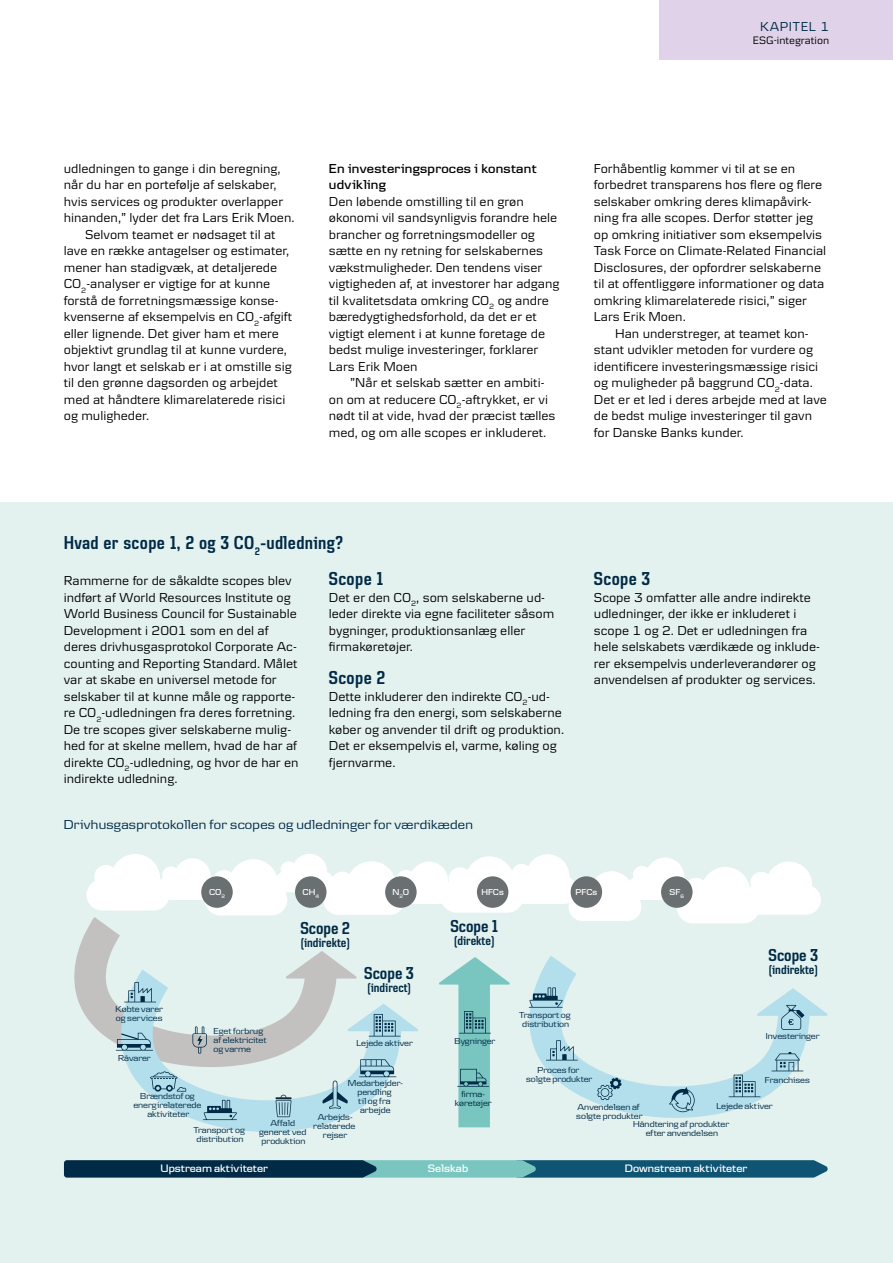
<style>
.page{position:relative;width:893px;height:1263px;background:#fff}
.page>*{position:absolute;margin:0;border:0;box-sizing:border-box;transform-origin:0 0}
.t1{font:600 condensed 19.5px "Danske";letter-spacing:.02em;color:#002a45}
.t2{font:600 condensed 18px "Danske";color:#002a45}
.t3{font:13.5px/16.5px "Danske Textv 2";color:#000}
.t4{font:13.5px "Danske Headline";letter-spacing:.02em;color:#002a45}
.t5{font:600 condensed 13.5px "Danske";color:#002a45}
.t6{font:600 13.5px/16.5px "Danske Headline";letter-spacing:.02em;color:#000}
.t7{font:13.5px "Danske Textv 2";letter-spacing:.04em;color:#002a45}
.t8{font:600 11.25px "Danske Headline";color:#fff}
.t9{font:11.25px "Danske Textv 2";color:#000}
.t10{font:9px/9px "Danske Headline";color:#002a45;text-align:center}
.t11{font:600 9px "Danske Headline";color:#fff}
</style>
<div class="page">
<div style="left:0;top:503px;width:893px;height:760px;background:#e3f1ef"></div>
<svg style="left:86px;top:854px;width:735px;height:69px"></svg>
<div style="left:201px;top:876px;width:32px;height:32px;background:#6a6f71;border-radius:50%"></div>
<div style="left:295px;top:876px;width:31px;height:32px;background:#6a6f71;border-radius:50%"></div>
<div style="left:385px;top:876px;width:32px;height:32px;background:#6a6f71;border-radius:50%"></div>
<div style="left:477px;top:876px;width:31px;height:32px;background:#6a6f71;border-radius:50%"></div>
<div style="left:571px;top:876px;width:31px;height:32px;background:#6a6f71;border-radius:50%"></div>
<div style="left:661px;top:876px;width:31px;height:32px;background:#6a6f71;border-radius:50%"></div>
<svg style="left:74px;top:895px;width:280px;height:140px"></svg>
<svg style="left:103px;top:947px;width:298px;height:185px"></svg>
<svg style="left:528px;top:956px;width:280px;height:162px"></svg>
<svg style="left:286px;top:951px;width:71px;height:27px"></svg>
<svg style="left:439px;top:957px;width:71px;height:27px"></svg>
<div style="left:458px;top:971px;width:32px;height:156px;background:#79c6c0"></div>
<svg style="left:64px;top:1160px;width:764px;height:17px;background:#225d72"></svg>
<svg style="left:359px;top:1059px;width:37px;height:18px"></svg>
<svg style="left:729px;top:1075px;width:31px;height:22px"></svg>
<svg style="left:459px;top:1011px;width:32px;height:22px"></svg>
<svg style="left:347px;top:1003px;width:71px;height:33px"></svg>
<svg style="left:529px;top:987px;width:34px;height:21px"></svg>
<svg style="left:203px;top:1100px;width:34px;height:20px"></svg>
<svg style="left:150px;top:1071px;width:37px;height:20px"></svg>
<svg style="left:323px;top:1080px;width:25px;height:29px"></svg>
<svg style="left:124px;top:982px;width:32px;height:20px"></svg>
<svg style="left:546px;top:1040px;width:32px;height:20px"></svg>
<svg style="left:275px;top:1095px;width:17px;height:22px"></svg>
<svg style="left:192px;top:1026px;width:15px;height:27px"></svg>
<svg style="left:757px;top:988px;width:71px;height:42px"></svg>
<svg style="left:597px;top:1078px;width:24px;height:22px"></svg>
<svg style="left:457px;top:1069px;width:32px;height:18px"></svg>
<svg style="left:116px;top:1033px;width:37px;height:17px"></svg>
<svg style="left:669px;top:1087px;width:27px;height:26px"></svg>
<svg style="left:771px;top:1052px;width:32px;height:19px"></svg>
<div style="left:659px;top:0;width:234px;height:60px;background:#dfd2e9"></div>
<p class="t7" style="left:760px;top:19px;width:70px">KAPITEL 1</p>
<p class="t9" style="left:753px;top:34px;width:78px">ESG-integration</p>
<p class="t3" style="left:64px;top:160px;width:218px">udledningen to gange i din beregning,</p>
<p class="t3" style="left:64px;top:176px;width:214px">når du har en portefølje af selskaber,</p>
<p class="t3" style="left:64px;top:193px;width:221px">hvis services og produkter overlapper</p>
<p class="t3" style="left:64px;top:209px;width:232px">hinanden,” lyder det fra Lars Erik Moen.</p>
<p class="t3" style="left:85px;top:226px;width:192px">Selvom teamet er nødsaget til at</p>
<p class="t3" style="left:64px;top:242px;width:227px">lave en række antagelser og estimater,</p>
<p class="t3" style="left:64px;top:259px;width:215px">mener han stadigvæk, at detaljerede</p>
<p class="t3" style="left:64px;top:275px;width:208px">CO<sub>2</sub>-analyser er vigtige for at kunne</p>
<p class="t3" style="left:64px;top:292px;width:216px">forstå de forretningsmæssige konse-</p>
<p class="t3" style="left:64px;top:308px;width:230px">kvenserne af eksempelvis en CO<sub>2</sub>-afgift</p>
<p class="t3" style="left:64px;top:325px;width:217px">eller lignende. Det giver ham et mere</p>
<p class="t3" style="left:64px;top:341px;width:225px">objektivt grundlag til at kunne vurdere,</p>
<p class="t3" style="left:64px;top:358px;width:229px">hvor langt et selskab er i at omstille sig</p>
<p class="t3" style="left:64px;top:374px;width:216px">til den grønne dagsorden og arbejdet</p>
<p class="t3" style="left:64px;top:391px;width:223px">med at håndtere klimarelaterede risici</p>
<p class="t3" style="left:64px;top:407px;width:87px">og muligheder.</p>
<p class="t6" style="left:329px;top:160px;width:209px">En investeringsproces i konstant udvikling</p>
<p class="t3" style="left:329px;top:193px;width:232px">Den løbende omstilling til en grøn økonomi vil sandsynligvis forandre hele brancher og forretningsmodeller og sætte en ny retning for selskabernes vækstmuligheder. Den tendens viser vigtigheden af, at investorer har adgang til kvalitetsdata omkring CO<sub>2</sub> og andre bæredygtighedsforhold, da det er et vigtigt element i at kunne foretage de bedst mulige investeringer, forklarer Lars Erik Moen</p>
<p class="t3" style="left:329px;top:374px;width:228px;text-indent:21px">”Når et selskab sætter en ambiti&shy;on om at reducere CO<sub>2</sub>-aftrykket, er vi nødt til at vide, hvad der præcist tælles med, og om alle scopes er inkluderet.</p>
<p class="t3" style="left:594px;top:160px;width:234px">Forhåbentlig kommer vi til at se en forbedret transparens hos flere og flere selskaber omkring deres klimapåvirk&shy;ning fra alle scopes. Derfor støtter jeg op omkring initiativer som eksempelvis Task Force on Climate-Related Financial Disclosures, der opfordrer selskaberne til at offentliggøre informationer og data omkring klimarelaterede risici,” siger Lars Erik Moen.</p>
<p class="t3" style="left:594px;top:325px;width:234px;text-indent:21px">Han understreger, at teamet kon&shy;stant udvikler metoden for vurdere og identificere investeringsmæssige risici og muligheder på baggrund CO<sub>2</sub>-data.<br>Det er et led i deres arbejde med at lave de bedst mulige investeringer til gavn for Danske Banks kunder.</p>
<h1 class="t1" style="left:64px;top:532px;width:281px">Hvad er scope 1, 2 og 3 CO<sub>2</sub>-udledning?</h1>
<p class="t3" style="left:64px;top:572px;width:236px">Rammerne for de såkaldte scopes blev indført af World Resources Institute og World Business Council for Sustainable Development i 2001 som en del af deres drivhusgasprotokol Corporate Ac&shy;counting and Reporting Standard. Målet var at skabe en universel metode for selskaber til at kunne måle og rapporte&shy;re CO<sub>2</sub>-udledningen fra deres forretning.<br>De tre scopes giver selskaberne mulig&shy;hed for at skelne mellem, hvad de har af direkte CO<sub>2</sub>-udledning, og hvor de har en indirekte udledning.</p>
<h1 class="t1" style="left:329px;top:568px;width:56px">Scope 1</h1>
<p class="t3" style="left:329px;top:589px;width:227px">Det er den CO<sub>2</sub>, som selskaberne ud&shy;leder direkte via egne faciliteter såsom bygninger, produktionsanlæg eller firmakøretøjer.</p>
<h1 class="t1" style="left:329px;top:667px;width:58px">Scope 2</h1>
<p class="t3" style="left:329px;top:688px;width:237px">Dette inkluderer den indirekte CO<sub>2</sub>-ud&shy;ledning fra den energi, som selskaberne køber og anvender til drift og produktion.<br>Det er eksempelvis el, varme, køling og fjernvarme.</p>
<p class="t4" style="left:64px;top:816px;width:411px">Drivhusgasprotokollen for scopes og udledninger for værdikæden</p>
<h1 class="t1" style="left:594px;top:568px;width:58px">Scope 3</h1>
<p class="t3" style="left:594px;top:589px;width:228px">Scope 3 omfatter alle andre indirekte udledninger, der ikke er inkluderet i scope 1 og 2. Det er udledningen fra hele selskabets værdikæde og inklude&shy;rer eksempelvis underleverandører og anvendelsen af produkter og services.</p>
<p class="t10" style="left:116px;top:1004px;width:49px;text-align:left">Købte varer og services</p>
<p class="t10" style="left:118px;top:1053px;width:34px">Råvarer</p>
<p class="t11" style="left:209px;top:886px;width:17px">CO<sub>2</sub></p>
<p class="t11" style="left:303px;top:886px;width:18px">CH<sub>4</sub></p>
<p class="t11" style="left:392px;top:886px;width:18px">N<sub>2</sub>O</p>
<p class="t11" style="left:481px;top:886px;width:24px">HFCs</p>
<p class="t11" style="left:575px;top:886px;width:23px">PFCs</p>
<p class="t11" style="left:670px;top:886px;width:16px">SF<sub>6</sub></p>
<p class="t10" style="left:214px;top:1026px;width:54px;text-align:left">Eget forbrug af elektricitet og varme</p>
<h2 class="t2" style="left:300px;top:918px;width:51px">Scope 2</h2>
<p class="t5" style="left:301px;top:935px;width:51px">(indirekte)</p>
<h2 class="t2" style="left:364px;top:963px;width:51px">Scope 3</h2>
<p class="t5" style="left:367px;top:980px;width:45px">(indirect)</p>
<h2 class="t2" style="left:450px;top:916px;width:49px">Scope 1</h2>
<p class="t5" style="left:454px;top:933px;width:42px">(direkte)</p>
<p class="t10" style="left:356px;top:1038px;width:58px">Lejede aktiver</p>
<p class="t10" style="left:454px;top:1036px;width:42px">Bygninger</p>
<p class="t10" style="left:519px;top:1010px;width:53px">Transport og distribution</p>
<h2 class="t2" style="left:768px;top:945px;width:51px">Scope 3</h2>
<p class="t5" style="left:769px;top:962px;width:51px">(indirekte)</p>
<p class="t10" style="left:766px;top:1031px;width:55px">Investeringer</p>
<p class="t10" style="left:133px;top:1092px;width:70px">Brændstof og energirelaterede aktiviteter</p>
<p class="t10" style="left:194px;top:1125px;width:53px">Transport og distribution</p>
<p class="t10" style="left:259px;top:1118px;width:49px">Affald generet ved produktion</p>
<p class="t10" style="left:348px;top:1078px;width:57px">Medarbejder&shy;pendling<br>til og fra arbejde</p>
<p class="t10" style="left:313px;top:1112px;width:44px">Arbejds&shy;relaterede rejser</p>
<p class="t10" style="left:455px;top:1089px;width:38px">firma&shy;køretøjer</p>
<p class="t10" style="left:526px;top:1066px;width:68px">Proces for solgte produkter</p>
<p class="t10" style="left:576px;top:1102px;width:68px;text-align:left">Anvendelsen af solgte produkter</p>
<p class="t10" style="left:633px;top:1119px;width:98px">Håndtering af produkter efter anvendelsen</p>
<p class="t10" style="left:765px;top:1075px;width:46px">Franchises</p>
<p class="t10" style="left:716px;top:1101px;width:58px">Lejede aktiver</p>
<p class="t8" style="left:161px;top:1162px;width:109px">Upstream aktiviteter</p>
<p class="t8" style="left:428px;top:1162px;width:42px">Selskab</p>
<p class="t8" style="left:625px;top:1162px;width:124px">Downstream aktiviteter</p>
</div>
